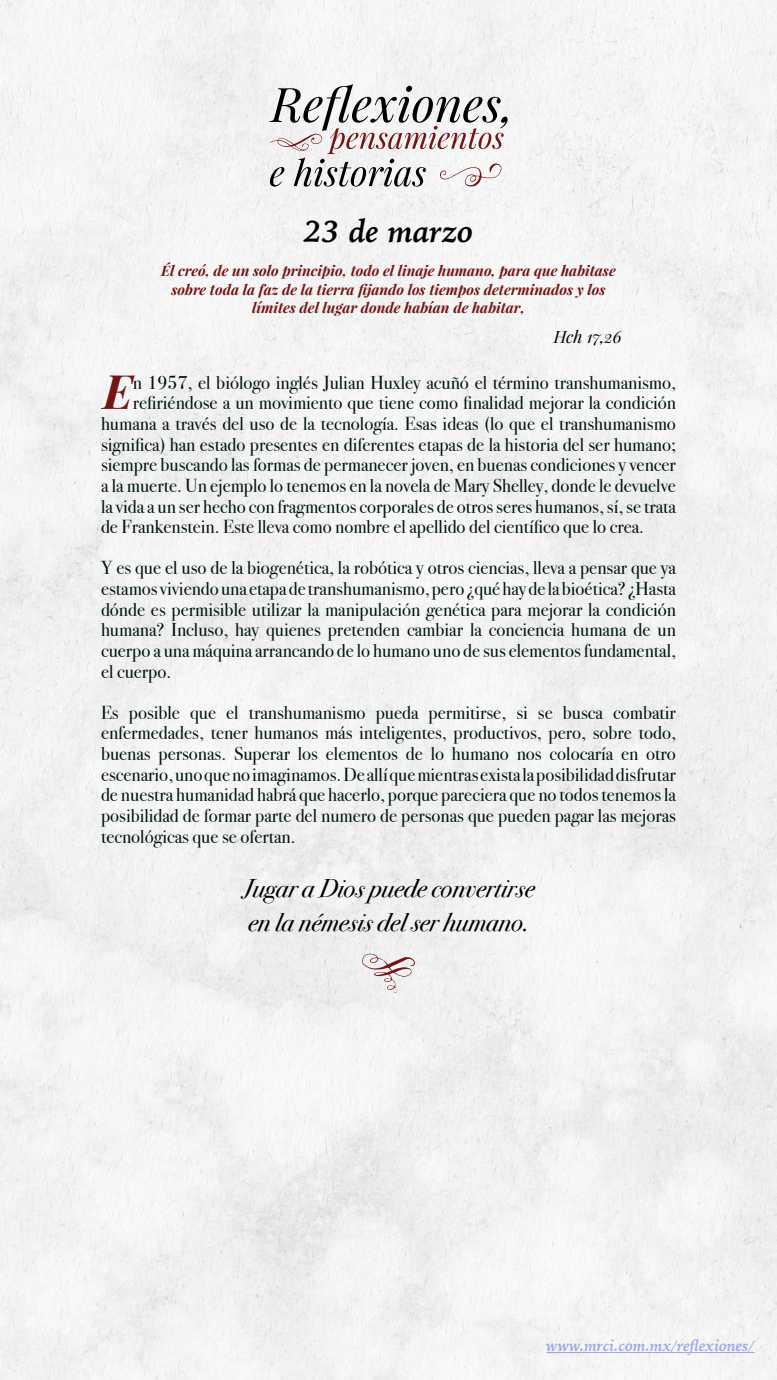
<style>
.page{position:relative;width:777px;height:1380px;background:#fff}
.page>*{position:absolute;margin:0;border:0;box-sizing:border-box;transform-origin:0 0}
.t1{font:italic 700 47.31px "Playfair Display";color:#741515}
.t2{font:italic 700 31.25px "Iowan Old Style";color:#000}
.t3{font:italic 25.62px/33.8px "Bodoni Svty Two ITCTT";color:#000}
.t4{font:18.75px/20.6px "Bodoni Svty Two ITCTT";color:#021414;text-align:justify}
.t5{font:italic 16.88px "Playfair Display";color:#000}
.t6{font:italic 700 15.62px "Iowan Old Style";color:#4f5cd6}
.t7{font:italic 700 14.38px/18.8px "Playfair Display";color:#741515;text-align:center}
</style>
<div class="page">
<div style="left:0;top:0;width:776px;height:1380px;background:#f3f3f3"></div>
<svg style="left:269px;top:84px;width:238px;height:103px"></svg>
<svg style="left:361px;top:953px;width:54px;height:40px"></svg>
<hr style="left:546px;top:1352px;width:208px;height:1px;background:#4f5cd6">
<h2 class="t2" style="left:303px;top:204px;width:171px">23 de marzo</h2>
<p class="t7" style="left:161px;top:261px;width:456px">Él creó, de un solo principio, todo el linaje humano, para que habitase sobre toda la faz de la tierra fijando los tiempos determinados y los límites del lugar donde habían de habitar,</p>
<p class="t5" style="left:553px;top:325px;width:69px">Hch 17,26</p>
<h1 class="t1" style="left:103px;top:359px;width:31px">E</h1>
<p class="t4" style="left:133px;top:370px;width:544px">n 1957, el biólogo inglés Julian Huxley acuñó el término transhumanismo,</p>
<p class="t4" style="left:133px;top:391px;width:544px">refiriéndose a un movimiento que tiene como finalidad mejorar la condición</p>
<p class="t4" style="left:101px;top:411px;width:576px">humana a través del uso de la tecnología. Esas ideas (lo que el transhumanismo</p>
<p class="t4" style="left:101px;top:432px;width:576px">significa) han estado presentes en diferentes etapas de la historia del ser humano;</p>
<p class="t4" style="left:101px;top:453px;width:576px">siempre buscando las formas de permanecer joven, en buenas condiciones y vencer</p>
<p class="t4" style="left:101px;top:473px;width:576px">a la muerte. Un ejemplo lo tenemos en la novela de Mary Shelley, donde le devuelve</p>
<p class="t4" style="left:101px;top:494px;width:576px">la vida a un ser hecho con fragmentos corporales de otros seres humanos, sí, se trata</p>
<p class="t4" style="left:101px;top:515px;width:544px">de Frankenstein. Este lleva como nombre el apellido del científico que lo crea.</p>
<p class="t4" style="left:101px;top:556px;width:576px">Y es que el uso de la biogenética, la robótica y otros ciencias, lleva a pensar que ya estamos viviendo una etapa de transhumanismo, pero ¿qué hay de la bioética? ¿Hasta dónde es permisible utilizar la manipulación genética para mejorar la condición humana? Incluso, hay quienes pretenden cambiar la conciencia humana de un cuerpo a una máquina arrancando de lo humano uno de sus elementos fundamental, el cuerpo.</p>
<p class="t4" style="left:101px;top:700px;width:576px">Es posible que el transhumanismo pueda permitirse, si se busca combatir enfermedades, tener humanos más inteligentes, productivos, pero, sobre todo, buenas personas. Superar los elementos de lo humano nos colocaría en otro escenario, uno que no imaginamos. De allí que mientras exista la posibilidad disfrutar de nuestra humanidad habrá que hacerlo, porque pareciera que no todos tenemos la posibilidad de formar parte del numero de personas que pueden pagar las mejoras tecnológicas que se ofertan.</p>
<h3 class="t3" style="left:242px;top:870px;width:293px">Jugar a Dios puede convertirse en la némesis del ser humano.</h3>
<p class="t6" style="left:546px;top:1331px;width:210px">www.mrci.com.mx/reflexiones/</p>
</div>
